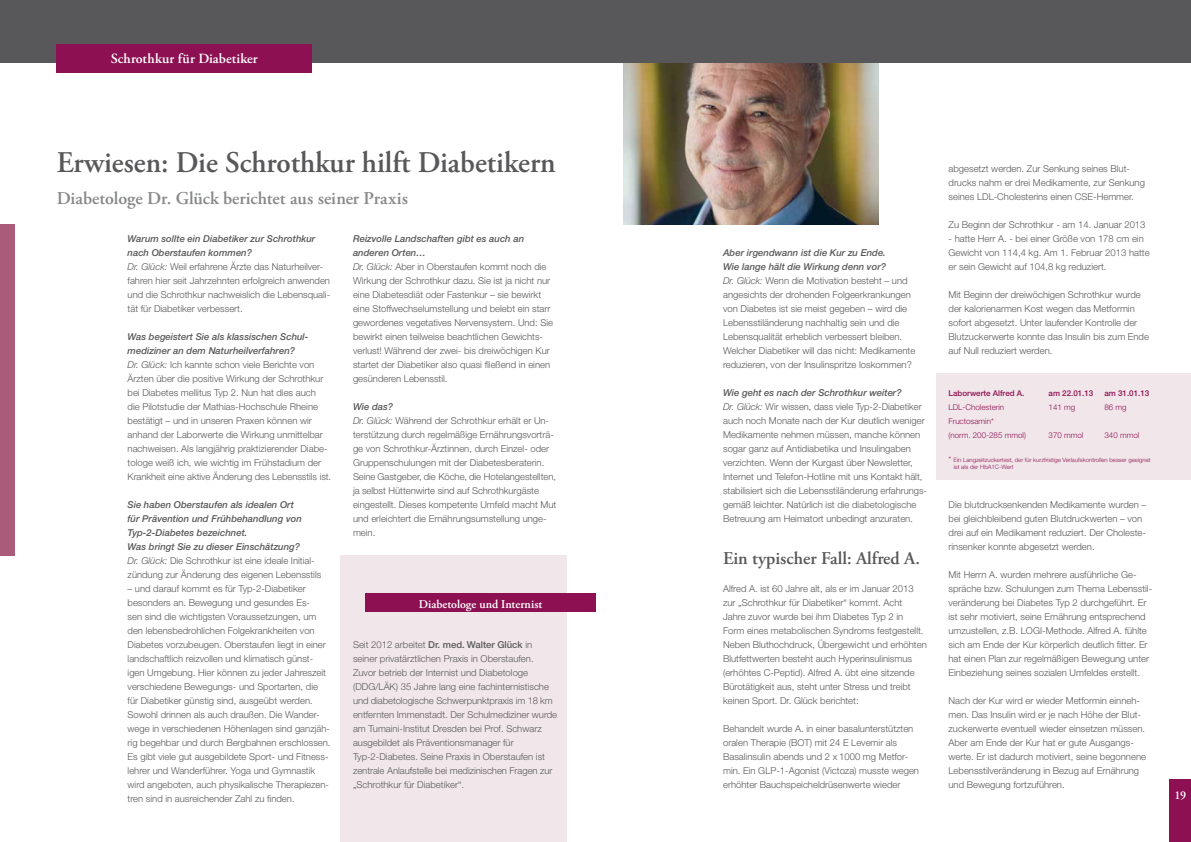
<style>
.page{position:relative;width:1191px;height:842px;background:#fff}
.page>*{position:absolute;margin:0;border:0;box-sizing:border-box;transform-origin:0 0}
.t1{font:600 30px "Adobe Garamond Pro";color:#58585a}
.t2{font:600 18px "Adobe Garamond Pro";color:#87888a}
.t3{font:600 18px "Adobe Garamond Pro";color:#58585a}
.t4{font:600 14px "Adobe Garamond Pro";letter-spacing:.005em;color:#fff}
.t5{font:600 12px "Adobe Garamond Pro";color:#fff}
.t6{font:300 9.5px/14px "Helvetica Neue CE";color:#58585a}
.t7{font:italic 500 9.5px/14px "Helvetica Neue CE";color:#58585a}
.t8{font:300 8px/14px "Helvetica Neue CE";color:#8d1052}
.t9{font:500 8px "Helvetica Neue CE";color:#8d1052}
.t10{font:300 6px/7.2px "Helvetica Neue CE";color:#8d1052}
.s1{font-weight:500;font-style:italic}
.s2{font-style:italic}
.s3{font-weight:300}
.s4{font-weight:300;font-style:normal}
.s5{font-weight:500}
.s6{font-size:8px}
</style>
<div class="page">
<img style="left:624px;top:62px;width:254px;height:162px">
<div style="left:936px;top:373px;width:255px;height:107px;background:#f1e7ea"></div>
<div style="left:340px;top:556px;width:226px;height:286px;background:#f1e7ea"></div>
<div style="left:365px;top:593px;width:230px;height:19px;background:#8d1052"></div>
<div style="left:0;top:0;width:1191px;height:62px;background:#58585a"></div>
<div style="left:57px;top:44px;width:255px;height:29px;background:#8d1052"></div>
<div style="left:1169px;top:780px;width:22px;height:62px;background:#8d1052"></div>
<div style="left:0;top:224px;width:14px;height:332px;background:#aa5b7a"></div>
<h3 class="t4" style="left:111px;top:51px;width:149px">Schrothkur für Diabetiker</h3>
<h1 class="t1" style="left:57px;top:145px;width:500px">Erwiesen: Die Schrothkur hilft Diabetikern</h1>
<h2 class="t2" style="left:57px;top:188px;width:353px">Diabetologe Dr. Glück berichtet aus seiner Praxis</h2>
<p class="t6" style="left:128px;top:231px;width:204px"><span class="s1">Warum sollte ein Diabetiker zur Schrothkur nach Oberstaufen kommen?<br></span><span class="s2">Dr. Glück:</span> Weil erfahrene Ärzte das Naturheilver&shy;fahren hier seit Jahrzehnten erfolgreich anwenden und die Schrothkur nachweislich die Lebensquali&shy;tät für Diabetiker verbessert.</p>
<p class="t6" style="left:128px;top:329px;width:205px"><span class="s1">Was begeistert Sie als klassischen Schul&shy;mediziner an dem Naturheilverfahren?<br></span><span class="s2">Dr. Glück:</span> Ich kannte schon viele Berichte von Ärzten über die positive Wirkung der Schrothkur bei Diabetes mellitus Typ 2. Nun hat dies auch<br>die Pilotstudie der Mathias-Hochschule Rheine bestätigt – und in unseren Praxen können wir anhand der Laborwerte die Wirkung unmittelbar nachweisen. Als langjährig praktizierender Diabe&shy;tologe weiß ich, wie wichtig im Frühstadium der Krankheit eine aktive Änderung des Lebensstils ist.</p>
<p class="t7" style="left:128px;top:497px;width:195px">Sie haben Oberstaufen als idealen Ort<br>für Prävention und Frühbehandlung von Typ-2-Diabetes bezeichnet.<br>Was bringt Sie zu dieser Einschätzung?<br><span class="s3">Dr. Glück:</span> <span class="s4">Die Schrothkur ist eine ideale Initial&shy;zündung zur Änderung des eigenen Lebensstils</span></p>
<p class="t6" style="left:128px;top:581px;width:204px">– und darauf kommt es für Typ-2-Diabetiker besonders an. Bewegung und gesundes Es-<br>sen sind die wichtigsten Voraussetzungen, um den lebensbedrohlichen Folgekrankheiten von Diabetes vorzubeugen. Oberstaufen liegt in einer landschaftlich reizvollen und klimatisch günst&shy;igen Umgebung. Hier können zu jeder Jahreszeit verschiedene Bewegungs- und Sportarten, die für Diabetiker günstig sind, ausgeübt werden.<br>Sowohl drinnen als auch draußen. Die Wander&shy;wege in verschiedenen Höhenlagen sind ganzjäh&shy;rig begehbar und durch Bergbahnen erschlossen.<br>Es gibt viele gut ausgebildete Sport- und Fitness&shy;lehrer und Wanderführer. Yoga und Gymnastik wird angeboten, auch physikalische Therapiezen&shy;tren sind in ausreichender Zahl zu finden.</p>
<p class="t6" style="left:353px;top:231px;width:201px"><span class="s1">Reizvolle Landschaften gibt es auch an anderen Orten…<br></span><span class="s2">Dr. Glück:</span> Aber in Oberstaufen kommt noch die Wirkung der Schrothkur dazu. Sie ist ja nicht nur eine Diabetesdiät oder Fastenkur – sie bewirkt eine Stoffwechselumstellung und belebt ein starr gewordenes vegetatives Nervensystem. Und: Sie bewirkt einen teilweise beachtlichen Gewichts&shy;verlust! Während der zwei- bis dreiwöchigen Kur startet der Diabetiker also quasi fließend in einen gesünderen Lebensstil.</p>
<p class="t6" style="left:353px;top:399px;width:205px"><span class="s1">Wie das?<br></span><span class="s2">Dr. Glück:</span> Während der Schrothkur erhält er Un&shy;terstützung durch regelmäßige Ernährungsvorträ&shy;ge von Schrothkur-Ärztinnen, durch Einzel- oder Gruppenschulungen mit der Diabetesberaterin.<br>Seine Gastgeber, die Köche, die Hotelangestellten, ja selbst Hüttenwirte sind auf Schrothkurgäste eingestellt. Dieses kompetente Umfeld macht Mut und erleichtert die Ernährungsumstellung unge&shy;mein.</p>
<p class="t5" style="left:419px;top:597px;width:125px">Diabetologe und Internist</p>
<p class="t6" style="left:353px;top:637px;width:206px">Seit 2012 arbeitet <span class="s5">Dr. med. Walter Glück</span> in seiner privatärztlichen Praxis in Oberstaufen.<br>Zuvor betrieb der Internist und Diabetologe (DDG/LÄK) 35 Jahre lang eine fachinternistische und diabetologische Schwerpunktpraxis im 18 km entfernten Immenstadt. Der Schulmediziner wurde am Tumaini-Institut Dresden bei Prof. Schwarz ausgebildet als Präventionsmanager für Typ-2-Diabetes. Seine Praxis in Oberstaufen ist zentrale Anlaufstelle bei medizinischen Fragen zur „Schrothkur für Diabetiker“.</p>
<p class="t6" style="left:723px;top:245px;width:194px"><span class="s1">Aber irgendwann ist die Kur zu Ende.<br>Wie lange hält die Wirkung denn vor?<br></span><span class="s2">Dr. Glück:</span> Wenn die Motivation besteht – und angesichts der drohenden Folgeerkrankungen von Diabetes ist sie meist gegeben – wird die Lebensstiländerung nachhaltig sein und die Lebensqualität erheblich verbessert bleiben.<br>Welcher Diabetiker will das nicht: Medikamente reduzieren, von der Insulinspritze loskommen?</p>
<p class="t6" style="left:723px;top:385px;width:205px"><span class="s1">Wie geht es nach der Schrothkur weiter?<br></span><span class="s2">Dr. Glück:</span> Wir wissen, dass viele Typ-2-Diabetiker auch noch Monate nach der Kur deutlich weniger Medikamente nehmen müssen, manche können sogar ganz auf Antidiabetika und Insulingaben verzichten. Wenn der Kurgast über Newsletter, Internet und Telefon-Hotline mit uns Kontakt hält, stabilisiert sich die Lebensstiländerung erfahrungs&shy;gemäß leichter. Natürlich ist die diabetologische Betreuung am Heimatort unbedingt anzuraten.</p>
<h2 class="t3" style="left:723px;top:547px;width:199px">Ein typischer Fall: Alfred A.</h2>
<p class="t6" style="left:723px;top:581px;width:205px">Alfred A. ist 60 Jahre alt, als er im Januar 2013 zur „Schrothkur für Diabetiker“ kommt. Acht Jahre zuvor wurde bei ihm Diabetes Typ 2 in Form eines metabolischen Syndroms festgestellt.<br>Neben Bluthochdruck, Übergewicht und erhöhten Blutfettwerten besteht auch Hyperinsulinismus (erhöhtes C-Peptid). Alfred A. übt eine sitzende Bürotätigkeit aus, steht unter Stress und treibt keinen Sport. Dr. Glück berichtet:</p>
<p class="t6" style="left:723px;top:721px;width:197px">Behandelt wurde A. in einer basalunterstützten oralen Therapie (BOT) mit 24 E Levemir als Basalinsulin abends und 2 x 1000 mg Metfor&shy;min. Ein GLP-1-Agonist (Victoza) musste wegen erhöhter Bauchspeicheldrüsenwerte wieder</p>
<p class="t6" style="left:948px;top:161px;width:198px">abgesetzt werden. Zur Senkung seines Blut&shy;drucks nahm er drei Medikamente, zur Senkung seines LDL-Cholesterins einen CSE-Hemmer.</p>
<p class="t6" style="left:948px;top:217px;width:198px">Zu Beginn der Schrothkur - am 14. Januar 2013</p>
<p class="t6" style="left:948px;top:231px;width:203px">- hatte Herr A. - bei einer Größe von 178 cm ein<br>Gewicht von 114,4 kg. Am 1. Februar 2013 hatte er sein Gewicht auf 104,8 kg reduziert.</p>
<p class="t6" style="left:948px;top:287px;width:202px">Mit Beginn der dreiwöchigen Schrothkur wurde der kalorienarmen Kost wegen das Metformin sofort abgesetzt. Unter laufender Kontrolle der Blutzuckerwerte konnte das Insulin bis zum Ende auf Null reduziert werden.</p>
<p class="t9" style="left:948px;top:388px;width:77px">Laborwerte Alfred A.</p>
<p class="t9" style="left:1048px;top:388px;width:46px">am 22.01.13</p>
<p class="t9" style="left:1104px;top:388px;width:46px">am 31.01.13</p>
<p class="t8" style="left:948px;top:400px;width:57px">LDL-Cholesterin</p>
<p class="t8" style="left:1048px;top:400px;width:28px">141 mg</p>
<p class="t8" style="left:1104px;top:400px;width:24px">86 mg</p>
<p class="t8" style="left:948px;top:414px;width:79px">Fructosamin*<br>(norm. 200-285 mmol)</p>
<p class="t8" style="left:1048px;top:428px;width:36px">370 mmol</p>
<p class="t8" style="left:1104px;top:428px;width:36px">340 mmol</p>
<p class="t10" style="left:953px;top:456px;width:198px;text-indent:-5px"><span class="s6">*</span> Ein Langzeitzuckertest, der für kurzfristige Verlaufskontrollen besser geeignet ist als der HbA1C-Wert</p>
<p class="t6" style="left:948px;top:497px;width:199px">Die blutdrucksenkenden Medikamente wurden – bei gleichbleibend guten Blutdruckwerten – von drei auf ein Medikament reduziert. Der Choleste&shy;rinsenker konnte abgesetzt werden.</p>
<p class="t6" style="left:948px;top:567px;width:205px">Mit Herrn A. wurden mehrere ausführliche Ge&shy;spräche bzw. Schulungen zum Thema Lebensstil&shy;veränderung bei Diabetes Typ 2 durchgeführt. Er ist sehr motiviert, seine Ernährung entsprechend umzustellen, z.B. LOGI-Methode. Alfred A. fühlte sich am Ende der Kur körperlich deutlich fitter. Er hat einen Plan zur regelmäßigen Bewegung unter Einbeziehung seines sozialen Umfeldes erstellt.</p>
<p class="t6" style="left:948px;top:693px;width:199px">Nach der Kur wird er wieder Metformin einneh&shy;men. Das Insulin wird er je nach Höhe der Blut&shy;zuckerwerte eventuell wieder einsetzen müssen.<br>Aber am Ende der Kur hat er gute Ausgangs&shy;werte. Er ist dadurch motiviert, seine begonnene Lebensstilveränderung in Bezug auf Ernährung und Bewegung fortzuführen.</p>
<p class="t5" style="left:1174px;top:788px;width:13px">19</p>
</div>
